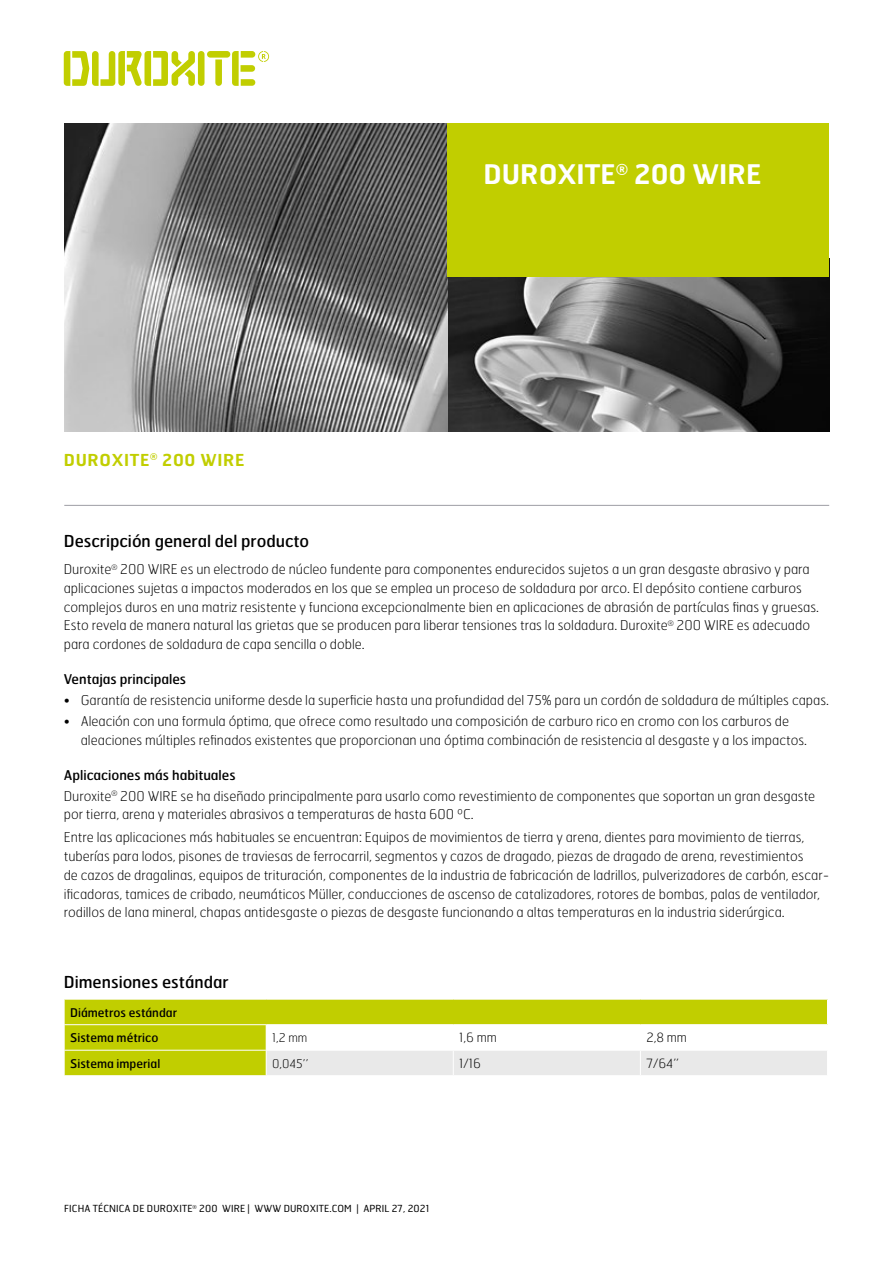
<style>
.page{position:relative;width:893px;height:1263px;background:#fff}
.page>*{position:absolute;margin:0;border:0;box-sizing:border-box;transform-origin:0 0}
.Heading_1___25_6x26{font:600 27px "Hermes FB";color:#fff}
.Heading_2___11x14{font:16.5px "Hermes FB";color:#000}
.Rubrik_1{font:600 16.5px "Hermes FB";letter-spacing:.04em;color:#c1ce00}
.Hermes_Thin_9x13{font:100 13.5px/18.8px "Hermes FB";color:#000}
.Heading_3___9x12{font:13.5px "Hermes FB";color:#000}
.Caption_8_10{font:13.5px "Hermes FB";color:#000}
.Body_table_8_5x11_5{font:100 12.75px "Hermes FB";color:#000}
.Heading_table{font:12px "Hermes FB";color:#000}
.Body_table_8_5x11_5-2{font:100 12px "Hermes FB";color:#000}
.Sidfot{font:9.75px "Hermes FB";letter-spacing:.01em;color:#000}
</style>
<div class="page">
<hr style="left:64px;top:505px;width:765px;height:1px;background:#9d9da4">
<img style="left:447px;top:277px;width:382px;height:154px">
<img style="left:64px;top:123px;width:383px;height:308px">
<div style="left:447px;top:123px;width:382px;height:154px;background:#c1ce00"></div>
<div style="left:198px;top:51px;width:7px;height:35px;background:#c1ce00;border-radius:3px"></div>
<svg style="left:64px;top:51px;width:131px;height:35px"></svg>
<div style="left:207px;top:51px;width:23px;height:7px;background:#c1ce00;border-radius:3px"></div>
<svg style="left:215px;top:59px;width:7px;height:27px"></svg>
<svg style="left:232px;top:51px;width:37px;height:35px"></svg>
<svg style="left:64px;top:999px;width:764px;height:76px"></svg>
<p class="Rubrik_1" style="left:64px;top:449px;width:182px">DUROXITE<sup>®</sup> 200 WIRE</p>
<p class="Heading_1___25_6x26" style="left:483px;top:156px;width:280px">DUROXITE<sup>®</sup> 200 WIRE</p>
<p class="Heading_2___11x14" style="left:64px;top:530px;width:247px">Descripción general del producto</p>
<p class="Hermes_Thin_9x13" style="left:64px;top:559px;width:757px">Duroxite<sup>®</sup> 200 WIRE es un electrodo de núcleo fundente para componentes endurecidos sujetos a un gran desgaste abrasivo y para aplicaciones sujetas a impactos moderados en los que se emplea un proceso de soldadura por arco. El depósito contiene carburos complejos duros en una matriz resistente y funciona excepcionalmente bien en aplicaciones de abrasión de partículas finas y gruesas.<br>Esto revela de manera natural las grietas que se producen para liberar tensiones tras la soldadura. Duroxite<sup>®</sup> 200 WIRE es adecuado para cordones de soldadura de capa sencilla o doble.</p>
<p class="Caption_8_10" style="left:64px;top:671px;width:124px">Ventajas principales</p>
<p class="Hermes_Thin_9x13" style="left:64px;top:690px;width:767px">• Garantía de resistencia uniforme desde la superficie hasta una profundidad del 75% para un cordón de soldadura de múltiples capas.</p>
<p class="Hermes_Thin_9x13" style="left:81px;top:711px;width:728px;text-indent:-17px">• Aleación con una formula óptima, que ofrece como resultado una composición de carburo rico en cromo con los carburos de aleaciones múltiples refinados existentes que proporcionan una óptima combinación de resistencia al desgaste y a los impactos.</p>
<p class="Heading_3___9x12" style="left:64px;top:766px;width:173px">Aplicaciones más habituales</p>
<p class="Hermes_Thin_9x13" style="left:64px;top:786px;width:753px">Duroxite<sup>®</sup> 200 WIRE se ha diseñado principalmente para usarlo como revestimiento de componentes que soportan un gran desgaste por tierra, arena y materiales abrasivos a temperaturas de hasta 600 ºC.</p>
<p class="Hermes_Thin_9x13" style="left:64px;top:828px;width:767px">Entre las aplicaciones más habituales se encuentran: Equipos de movimientos de tierra y arena, dientes para movimiento de tierras, tuberías para lodos, pisones de traviesas de ferrocarril, segmentos y cazos de dragado, piezas de dragado de arena, revestimientos<br>de cazos de dragalinas, equipos de trituración, componentes de la industria de fabricación de ladrillos, pulverizadores de carbón, escar&shy;ificadoras, tamices de cribado, neumáticos Müller, conducciones de ascenso de catalizadores, rotores de bombas, palas de ventilador, rodillos de lana mineral, chapas antidesgaste o piezas de desgaste funcionando a altas temperaturas en la industria siderúrgica.</p>
<p class="Heading_2___11x14" style="left:64px;top:971px;width:166px">Dimensiones estándar</p>
<p class="Heading_table" style="left:70px;top:1004px;width:108px">Diámetros estándar</p>
<p class="Heading_table" style="left:70px;top:1030px;width:90px">Sistema métrico</p>
<p class="Body_table_8_5x11_5-2" style="left:272px;top:1030px;width:37px">1,2 mm</p>
<p class="Body_table_8_5x11_5" style="left:459px;top:1030px;width:39px">1,6 mm</p>
<p class="Body_table_8_5x11_5" style="left:646px;top:1030px;width:42px">2,8 mm</p>
<p class="Heading_table" style="left:70px;top:1055px;width:92px">Sistema imperial</p>
<p class="Body_table_8_5x11_5-2" style="left:272px;top:1056px;width:38px">0,045’’</p>
<p class="Body_table_8_5x11_5" style="left:459px;top:1055px;width:23px">1/16</p>
<p class="Body_table_8_5x11_5" style="left:646px;top:1055px;width:34px">7/64’’</p>
<p class="Sidfot" style="left:64px;top:1203px;width:367px">FICHA TÉCNICA DE DUROXITE<sup>®</sup> 200 WIRE | WWW DUROXITE.COM | APRIL 27, 2021</p>
</div>
